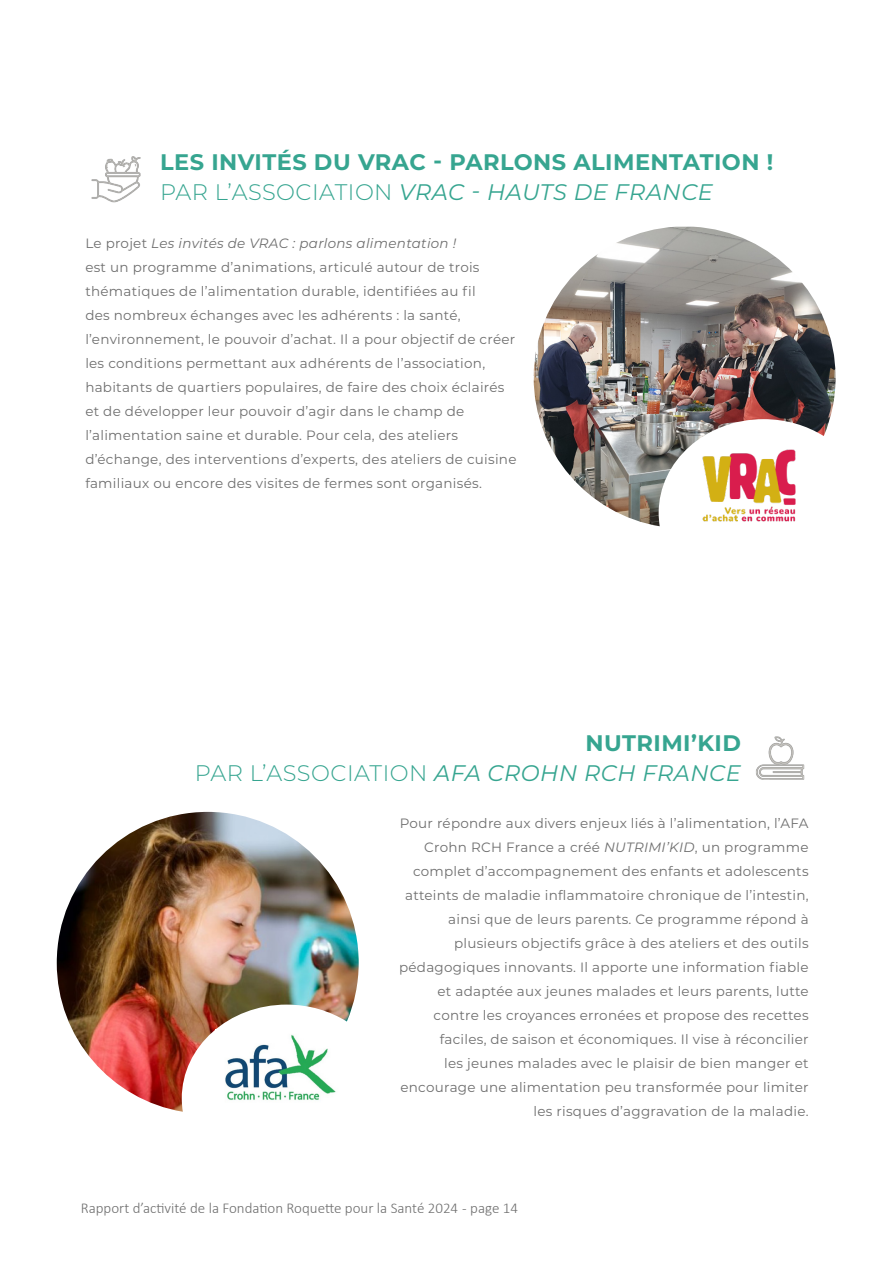
<style>
.page{position:relative;width:893px;height:1263px;background:#fff}
.page>*{position:absolute;margin:0;border:0;box-sizing:border-box;transform-origin:0 0}
.t1{font:italic 22.5px "Montserrat";letter-spacing:.02em;color:#36a590}
.t2{font:700 22.5px "Montserrat";letter-spacing:.02em;color:#36a590}
.t3{font:300 15px "Calibri";color:#6e6e6e}
.t4{font:13.5px/24px "Montserrat";letter-spacing:.02em;color:#6e6e6e}
.s1{font-weight:300;font-style:normal}
.s2{font-style:italic}
</style>
<div class="page">
<img style="left:534px;top:227px;width:302px;height:299px">
<img style="left:91px;top:156px;width:50px;height:47px">
<img style="left:756px;top:736px;width:49px;height:44px">
<img style="left:57px;top:812px;width:302px;height:300px">
<img style="left:695px;top:448px;width:107px;height:76px">
<img style="left:215px;top:1029px;width:129px;height:83px">
<p class="t2" style="left:160px;top:146px;width:615px">LES INVITÉS DU VRAC - PARLONS ALIMENTATION !</p>
<p class="t1" style="left:160px;top:177px;width:554px"><span class="s1">PAR L’ASSOCIATION</span> VRAC - HAUTS DE FRANCE</p>
<p class="t4" style="left:85px;top:230px;width:433px">Le projet <span class="s2">Les invités de VRAC : parlons alimentation !<br></span>est un programme d’animations, articulé autour de trois thématiques de l’alimentation durable, identifiées au fil<br>des nombreux échanges avec les adhérents : la santé, l’environnement, le pouvoir d’achat. Il a pour objectif de créer les conditions permettant aux adhérents de l’association, habitants de quartiers populaires, de faire des choix éclairés et de développer leur pouvoir d’agir dans le champ de l’alimentation saine et durable. Pour cela, des ateliers d’échange, des interventions d’experts, des ateliers de cuisine familiaux ou encore des visites de fermes sont organisés.</p>
<p class="t2" style="left:586px;top:727px;width:157px">NUTRIMI’KID</p>
<p class="t1" style="left:195px;top:758px;width:547px"><span class="s1">PAR L’ASSOCIATION</span> AFA CROHN RCH FRANCE</p>
<p class="t4" style="left:399px;top:811px;width:411px;text-align:right">Pour répondre aux divers enjeux liés à l’alimentation, l’AFA Crohn RCH France a créé <span class="s2">NUTRIMI’KID</span>, un programme complet d’accompagnement des enfants et adolescents atteints de maladie inflammatoire chronique de l’intestin, ainsi que de leurs parents. Ce programme répond à plusieurs objectifs grâce à des ateliers et des outils pédagogiques innovants. Il apporte une information fiable et adaptée aux jeunes malades et leurs parents, lutte contre les croyances erronées et propose des recettes faciles, de saison et économiques. Il vise à réconcilier<br>les jeunes malades avec le plaisir de bien manger et encourage une alimentation peu transformée pour limiter les risques d’aggravation de la maladie.</p>
<p class="t3" style="left:81px;top:1198px;width:439px">Rapport d’activité de la Fondation Roquette pour la Santé 2024 - page 14</p>
</div>
